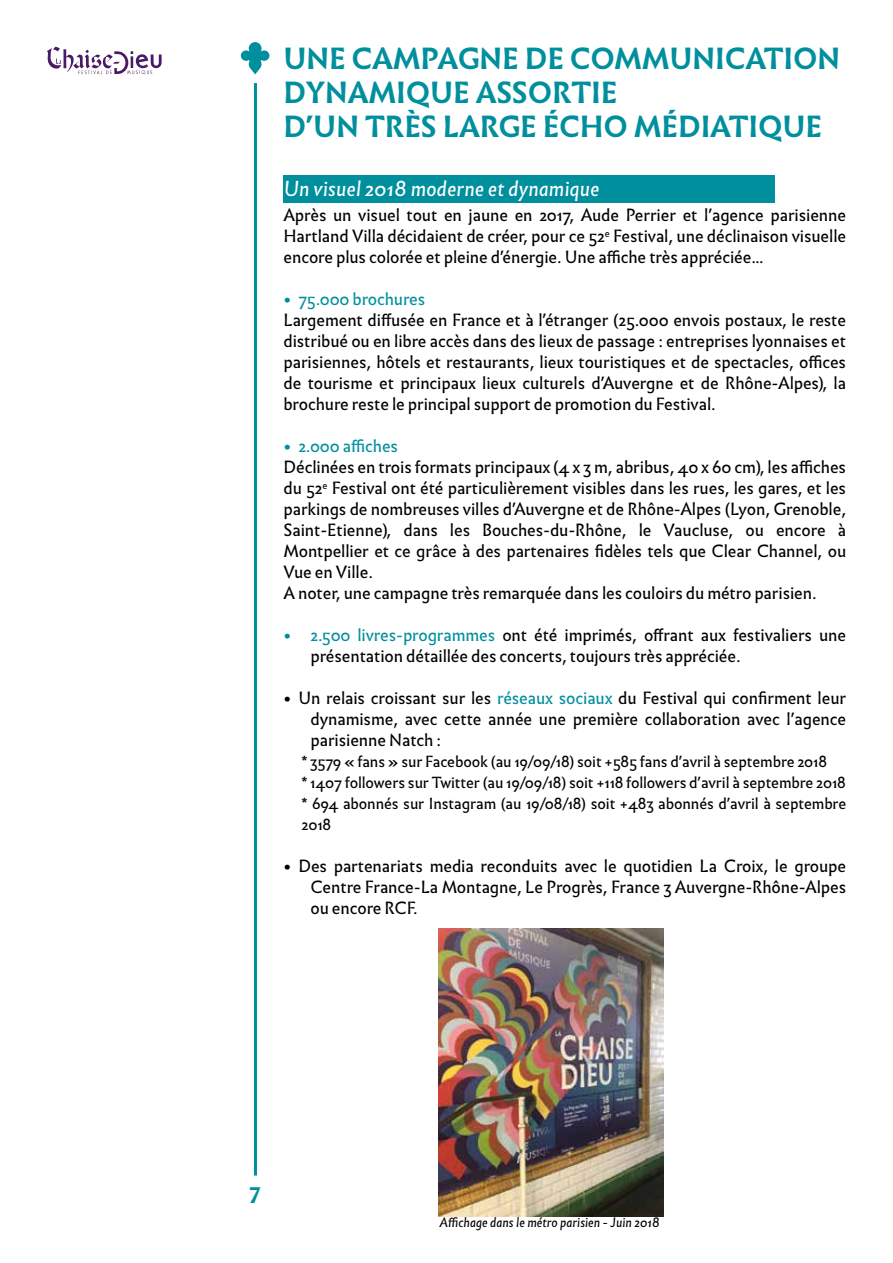
<style>
.page{position:relative;width:893px;height:1263px;background:#fff}
.page>*{position:absolute;margin:0;border:0;box-sizing:border-box;transform-origin:0 0}
.t1{font:700 28.5px/34.2px "Infini";letter-spacing:-.005em;color:#008f9d}
.t2{font:700 21px "Infini";color:#008f9d}
.t3{font:italic 20.1px "Infini";color:#fff;scale:1.04 1}
.t4{font:16.5px/21px "Infini";letter-spacing:-.01em;color:#000;text-align:justify}
.t5{font:16.5px "Infini";letter-spacing:-.01em;color:#008f9d}
.t6{font:15px/21px "Infini";letter-spacing:-.01em;color:#000}
.t7{font:italic 12.75px "Infini";color:#000}
.s1{color:#008f9d}
</style>
<div class="page">
<svg style="left:47px;top:47px;width:115px;height:27px"></svg>
<hr style="left:254px;top:83px;width:3px;height:1092px;background:#008f9d">
<div style="left:283px;top:175px;width:492px;height:28px;background:#008f9d"></div>
<img style="left:439px;top:928px;width:224px;height:289px">
<svg style="left:241px;top:42px;width:28px;height:32px"></svg>
<h1 class="t1" style="left:283px;top:42px;width:558px">UNE CAMPAGNE DE COMMUNICATION<br>DYNAMIQUE ASSORTIE<br>D’UN TRÈS LARGE ÉCHO MÉDIATIQUE</h1>
<p class="t3" style="left:283px;top:173px;width:305px">Un visuel 2018 moderne et dynamique</p>
<p class="t4" style="left:283px;top:204px;width:564px">Après un visuel tout en jaune en 2017, Aude Perrier et l’agence parisienne Hartland Villa décidaient de créer, pour ce 52<sup>e</sup> Festival, une déclinaison visuelle encore plus colorée et pleine d’énergie. Une affiche très appréciée…</p>
<p class="t5" style="left:283px;top:287px;width:143px">• 75.000 brochures</p>
<p class="t4" style="left:283px;top:309px;width:564px">Largement diffusée en France et à l’étranger (25.000 envois postaux, le reste distribué ou en libre accès dans des lieux de passage : entreprises lyonnaises et parisiennes, hôtels et restaurants, lieux touristiques et de spectacles, offices de tourisme et principaux lieux culturels d’Auvergne et de Rhône-Alpes), la brochure reste le principal support de promotion du Festival.</p>
<p class="t5" style="left:283px;top:434px;width:116px">• 2.000 affiches</p>
<p class="t4" style="left:283px;top:456px;width:564px;text-align:left">Déclinées en trois formats principaux (4 x 3 m, abribus, 40 x 60 cm), les affiches du 52<sup>e</sup> Festival ont été particulièrement visibles dans les rues, les gares, et les parkings de nombreuses villes d’Auvergne et de Rhône-Alpes (Lyon, Grenoble, Saint-Etienne), dans les Bouches-du-Rhône, le Vaucluse, ou encore à Montpellier et ce grâce à des partenaires fidèles tels que Clear Channel, ou Vue en Ville.<br>A noter, une campagne très remarquée dans les couloirs du métro parisien.</p>
<p class="t4" style="left:310px;top:624px;width:537px;text-indent:-27px"><span class="s1">• 2.500 livres-programmes</span> ont été imprimés, offrant aux festivaliers une présentation détaillée des concerts, toujours très appréciée.</p>
<p class="t4" style="left:310px;top:687px;width:537px;text-indent:-27px">• Un relais croissant sur les <span class="s1">réseaux sociaux</span> du Festival qui confirment leur dynamisme, avec cette année une première collaboration avec l’agence parisienne Natch :</p>
<p class="t6" style="left:301px;top:750px;width:546px">* 3579 « fans » sur Facebook (au 19/09/18) soit +585 fans d’avril à septembre 2018<br>* 1407 followers sur Twitter (au 19/09/18) soit +118 followers d’avril à septembre 2018 * 694 abonnés sur Instagram (au 19/08/18) soit +483 abonnés d’avril à septembre 2018</p>
<p class="t4" style="left:310px;top:855px;width:537px;text-indent:-27px">• Des partenariats media reconduits avec le quotidien La Croix, le groupe Centre France-La Montagne, Le Progrès, France 3 Auvergne-Rhône-Alpes ou encore RCF.</p>
<p class="t2" style="left:249px;top:1179px;width:13px">7</p>
<p class="t7" style="left:439px;top:1212px;width:222px">Affichage dans le métro parisien - Juin 2018</p>
</div>
